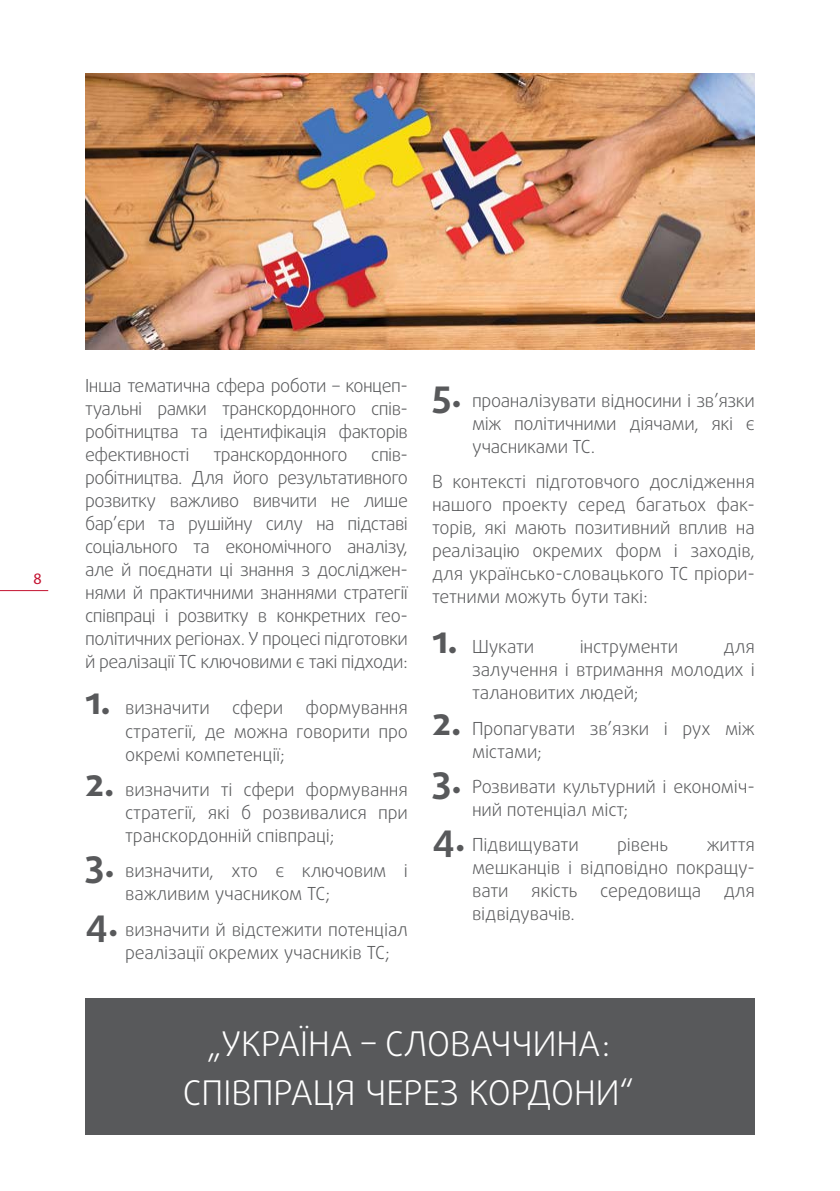
<style>
.page{position:relative;width:840px;height:1191px;background:#fff}
.page>*{position:absolute;margin:0;border:0;box-sizing:border-box;transform-origin:0 0}
.t1{font:300 34px/49.4px "Daxline Pro";color:#fff;text-align:center}
.t2{font:300 18px/23px "Daxline Pro";letter-spacing:-.01em;color:#58595b;text-align:justify}
.t3{font:300 18px "Daxline Pro";letter-spacing:-.03em;color:#58595b}
.t4{font:16px "Myriad Pro";color:#c41230}
.s1{font-weight:700;font-size:38px}
</style>
<div class="page">
<hr style="left:0;top:590px;width:48px;height:1px;background:#c41230">
<div style="left:85px;top:998px;width:669px;height:136px;background:#58595b"></div>
<img style="left:85px;top:74px;width:669px;height:275px">
<p class="t4" style="left:33px;top:570px;width:10px">8</p>
<p class="t2" style="left:85px;top:374px;width:324px">Інша тематична сфера роботи – концеп&shy;туальні рамки транскордонного спів&shy;робітництва та ідентифікація факторів ефективності</p>
<p class="t2" style="left:85px;top:443px;width:324px;text-indent:286px">спів&shy;робітництва. Для його результативного розвитку важливо вивчити не лише бар’єри та рушійну силу на підставі соціального та економічного аналізу, але й поєднати ці знання з досліджен&shy;нями й практичними знаннями стратегії співпраці і розвитку в конкретних гео&shy;політичних регіонах. У процесі підготовки й реалізації ТС ключовими є такі підходи:</p>
<p class="t2" style="left:125px;top:696px;width:284px;text-indent:-40px"><span class="s1">1.</span> визначити сфери формування стратегії, де можна говорити про окремі компетенції;</p>
<p class="t2" style="left:125px;top:778px;width:284px;text-indent:-40px"><span class="s1">2.</span> визначити ті сфери формування стратегії, які б розвивалися при транскордонній співпраці;</p>
<p class="t2" style="left:125px;top:859px;width:284px;text-indent:-40px"><span class="s1">3.</span> визначити, хто є ключовим і важливим учасником ТС;</p>
<p class="t2" style="left:125px;top:917px;width:284px;text-indent:-40px"><span class="s1">4.</span> визначити й відстежити потенціал реалізації окремих учасників ТС;</p>
<p class="t3" style="left:213px;top:442px;width:135px">транскордонного</p>
<p class="t2" style="left:472px;top:389px;width:284px;text-indent:-40px"><span class="s1">5.</span> проаналізувати відносини і зв’язки між політичними діячами, які є учасниками ТС.</p>
<p class="t2" style="left:432px;top:470px;width:324px">В контексті підготовчого дослідження нашого проекту серед багатьох фак&shy;торів, які мають позитивний вплив на реалізацію окремих форм і заходів, для українсько-словацького ТС пріори&shy;тетними можуть бути такі:</p>
<p class="t2" style="left:432px;top:635px;width:104px"><span class="s1">1.</span> Шукати</p>
<p class="t2" style="left:579px;top:635px;width:100px">інструменти</p>
<p class="t2" style="left:472px;top:635px;width:284px;text-indent:251px">для залучення і втримання молодих і талановитих людей;</p>
<p class="t2" style="left:472px;top:717px;width:284px;text-indent:-40px"><span class="s1">2.</span> Пропагувати зв’язки і рух між містами;</p>
<p class="t2" style="left:472px;top:775px;width:284px;text-indent:-40px"><span class="s1">3.</span> Розвивати культурний і економіч&shy;ний потенціал міст;</p>
<p class="t2" style="left:432px;top:833px;width:148px"><span class="s1">4.</span> Підвищувати</p>
<p class="t2" style="left:617px;top:833px;width:53px">рівень</p>
<p class="t2" style="left:472px;top:833px;width:284px;text-indent:235px">життя мешканців і відповідно покращу&shy;вати якість середовища для відвідувачів.</p>
<h1 class="t1" style="left:183px;top:1019px;width:452px">„УКРАЇНА – СЛОВАЧЧИНА:<br>СПІВПРАЦЯ ЧЕРЕЗ КОРДОНИ“</h1>
</div>
